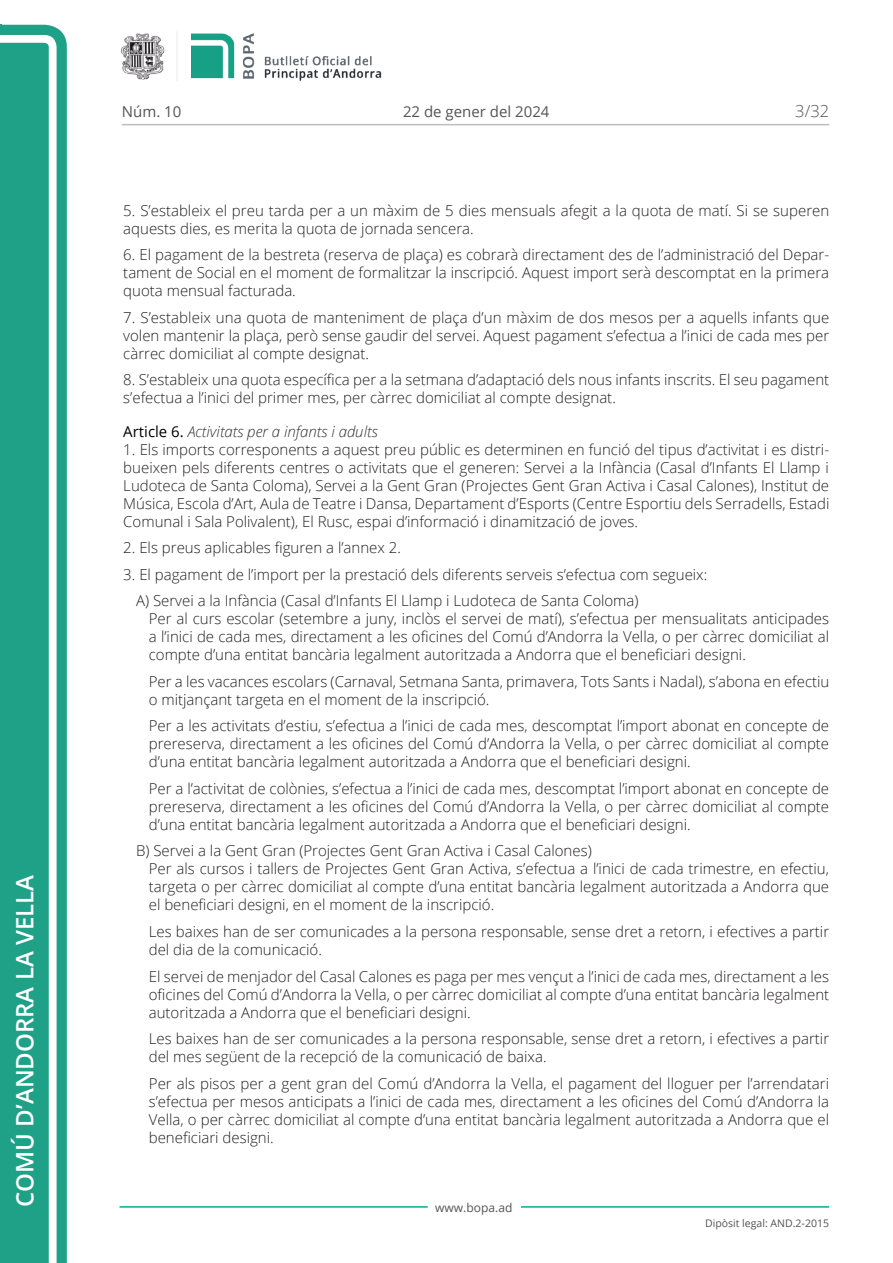
<style>
.page{position:relative;width:893px;height:1263px;background:#fff}
.page>*{position:absolute;margin:0;border:0;box-sizing:border-box;transform-origin:0 0}
.t1{font:600 24px "Open Sans";color:#fff}
.t2{font:300 16.5px "Open Sans";color:#545454}
.Body_text_ii{font:300 15px/18px "Open Sans";color:#231f20;text-align:justify}
.Body_text{font:300 15px/18px "Open Sans";color:#231f20;text-align:justify}
.Body_text_NOS{font:300 15px "Open Sans";color:#231f20}
.Titol_7{font:italic 300 15px "Open Sans";color:#303030}
.t3{font:15px "Open Sans";color:#545454}
.t4{font:12px "Open Sans";color:#545454}
.t5{font:10.5px "Open Sans";color:#545454}
.s1{font-weight:400;font-style:normal;color:#000}
</style>
<div class="page">
<svg style="left:0;top:25px;width:67px;height:1238px;fill:#1ea187"></svg>
<div style="left:0;top:43px;width:49px;height:1220px;background:#1ea187"></div>
<img style="left:122px;top:32px;width:260px;height:49px">
<hr style="left:119px;top:1206px;width:309px;height:2px;background:#00ae91">
<hr style="left:521px;top:1206px;width:308px;height:2px;background:#00ae91">
<hr style="left:122px;top:124px;width:707px;height:1px;background:#bcbdc0">
<h1 class="t1" style="left:8px;top:1207px;width:331px;rotate:-90deg">Comú d’Andorra la Vella</h1>
<p class="t3" style="left:122px;top:102px;width:61px">Núm. 10</p>
<p class="t3" style="left:403px;top:102px;width:148px">22 de gener del 2024</p>
<p class="t2" style="left:795px;top:100px;width:35px">3/32</p>
<p class="Body_text" style="left:123px;top:201px;width:707px">5. S’estableix el preu tarda per a un màxim de 5 dies mensuals afegit a la quota de matí. Si se superen aquests dies, es merita la quota de jornada sencera.</p>
<p class="Body_text" style="left:123px;top:245px;width:707px">6. El pagament de la bestreta (reserva de plaça) es cobrarà directament des de l’administració del Depar&shy;tament de Social en el moment de formalitzar la inscripció. Aquest import serà descomptat en la primera quota mensual facturada.</p>
<p class="Body_text" style="left:123px;top:308px;width:708px">7. S’estableix una quota de manteniment de plaça d’un màxim de dos mesos per a aquells infants que volen mantenir la plaça, però sense gaudir del servei. Aquest pagament s’efectua a l’inici de cada mes per càrrec domiciliat al compte designat.</p>
<p class="Body_text" style="left:123px;top:370px;width:707px">8. S’estableix una quota específica per a la setmana d’adaptació dels nous infants inscrits. El seu pagament s’efectua a l’inici del primer mes, per càrrec domiciliat al compte designat.</p>
<p class="Titol_7" style="left:123px;top:421px;width:256px"><span class="s1">Article 6.</span> Activitats per a infants i adults</p>
<p class="Body_text" style="left:123px;top:440px;width:708px">1. Els imports corresponents a aquest preu públic es determinen en funció del tipus d’activitat i es distri&shy;bueixen pels diferents centres o activitats que el generen: Servei a la Infància (Casal d’Infants El Llamp i Ludoteca de Santa Coloma), Servei a la Gent Gran (Projectes Gent Gran Activa i Casal Calones), Institut de Música, Escola d’Art, Aula de Teatre i Dansa, Departament d’Esports (Centre Esportiu dels Serradells, Estadi Comunal i Sala Polivalent), El Rusc, espai d’informació i dinamització de joves.</p>
<p class="Body_text" style="left:123px;top:539px;width:279px">2. Els preus aplicables figuren a l’annex 2.</p>
<p class="Body_text" style="left:123px;top:565px;width:585px">3. El pagament de l’import per la prestació dels diferents serveis s’efectua com segueix:</p>
<p class="Body_text_NOS" style="left:136px;top:591px;width:504px">A) Servei a la Infància (Casal d’Infants El Llamp i Ludoteca de Santa Coloma)</p>
<p class="Body_text_ii" style="left:149px;top:610px;width:682px">Per al curs escolar (setembre a juny, inclòs el servei de matí), s’efectua per mensualitats anticipades a l’inici de cada mes, directament a les oficines del Comú d’Andorra la Vella, o per càrrec domiciliat al compte d’una entitat bancària legalment autoritzada a Andorra que el beneficiari designi.</p>
<p class="Body_text_ii" style="left:149px;top:672px;width:682px">Per a les vacances escolars (Carnaval, Setmana Santa, primavera, Tots Sants i Nadal), s’abona en efectiu o mitjançant targeta en el moment de la inscripció.</p>
<p class="Body_text_ii" style="left:149px;top:717px;width:682px">Per a les activitats d’estiu, s’efectua a l’inici de cada mes, descomptat l’import abonat en concepte de prereserva, directament a les oficines del Comú d’Andorra la Vella, o per càrrec domiciliat al compte d’una entitat bancària legalment autoritzada a Andorra que el beneficiari designi.</p>
<p class="Body_text_ii" style="left:149px;top:779px;width:682px">Per a l’activitat de colònies, s’efectua a l’inici de cada mes, descomptat l’import abonat en concepte de prereserva, directament a les oficines del Comú d’Andorra la Vella, o per càrrec domiciliat al compte d’una entitat bancària legalment autoritzada a Andorra que el beneficiari designi.</p>
<p class="Body_text_NOS" style="left:136px;top:841px;width:457px">B) Servei a la Gent Gran (Projectes Gent Gran Activa i Casal Calones)</p>
<p class="Body_text_ii" style="left:149px;top:860px;width:682px">Per als cursos i tallers de Projectes Gent Gran Activa, s’efectua a l’inici de cada trimestre, en efectiu, targeta o per càrrec domiciliat al compte d’una entitat bancària legalment autoritzada a Andorra que el beneficiari designi, en el moment de la inscripció.</p>
<p class="Body_text_ii" style="left:149px;top:922px;width:682px">Les baixes han de ser comunicades a la persona responsable, sense dret a retorn, i efectives a partir del dia de la comunicació.</p>
<p class="Body_text_ii" style="left:149px;top:967px;width:682px">El servei de menjador del Casal Calones es paga per mes vençut a l’inici de cada mes, directament a les oficines del Comú d’Andorra la Vella, o per càrrec domiciliat al compte d’una entitat bancària legalment autoritzada a Andorra que el beneficiari designi.</p>
<p class="Body_text_ii" style="left:149px;top:1029px;width:682px">Les baixes han de ser comunicades a la persona responsable, sense dret a retorn, i efectives a partir del mes següent de la recepció de la comunicació de baixa.</p>
<p class="Body_text_ii" style="left:149px;top:1074px;width:682px">Per als pisos per a gent gran del Comú d’Andorra la Vella, el pagament del lloguer per l’arrendatari s’efectua per mesos anticipats a l’inici de cada mes, directament a les oficines del Comú d’Andorra la Vella, o per càrrec domiciliat al compte d’una entitat bancària legalment autoritzada a Andorra que el beneficiari designi.</p>
<p class="t4" style="left:435px;top:1199px;width:79px">www.bopa.ad</p>
<p class="t5" style="left:705px;top:1216px;width:125px">Dipòsit legal: AND.2-2015</p>
</div>
